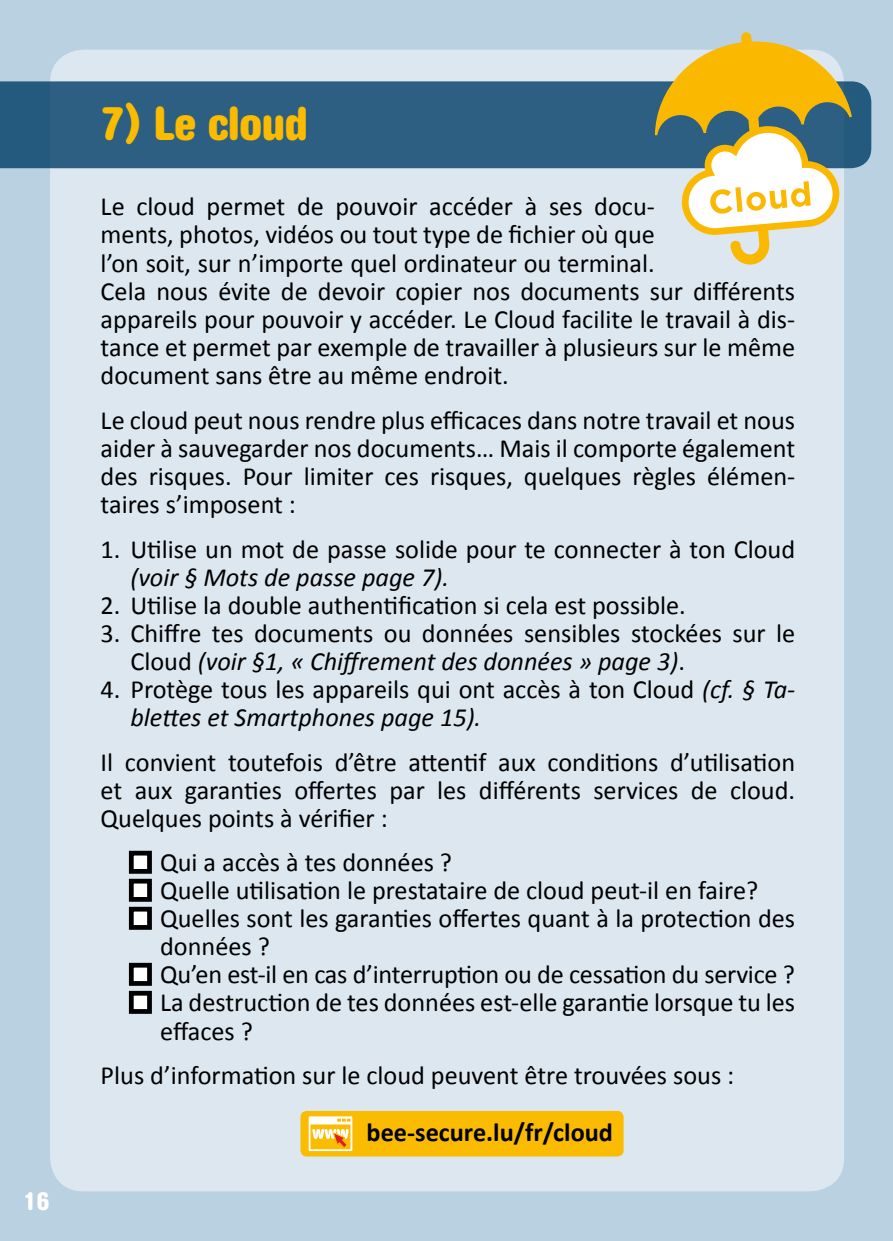
<style>
.page{position:relative;width:893px;height:1241px;background:#fff}
.page>*{position:absolute;margin:0;border:0;box-sizing:border-box;transform-origin:0 0}
.t1{font:700 condensed 47.25px "AG Book Rounded";color:#fabb00}
.t2{font:26.25px/28px "Calibri";color:#000}
.t3{font:italic 26.25px "Calibri";color:#000}
.t4{font:700 26.25px "Calibri";color:#000}
.t5{font:700 condensed 25.55px "AG Book Rounded";color:#fff}
.s1{font-style:italic}
.s2{color:#fff}
</style>
<div class="page">
<div style="left:0;top:0;width:893px;height:1240px;background:#bad1e2"></div>
<div style="left:50px;top:50px;width:794px;height:1141px;background:#dce7f0;border-radius:34px"></div>
<div style="left:300px;top:1110px;width:324px;height:46px;background:#fabb00;border-radius:6px"></div>
<div style="left:0;top:81px;width:871px;height:87px;background:#2c5f82"></div>
<svg style="left:655px;top:32px;width:197px;height:233px"></svg>
<svg style="left:687px;top:131px;width:147px;height:98px;background:#dad4b1"></svg>
<svg style="left:128px;top:850px;width:24px;height:164px"></svg>
<svg style="left:309px;top:1116px;width:43px;height:34px"></svg>
<p class="t5" style="left:23px;top:1186px;width:28px">16</p>
<h1 class="t1" style="left:101px;top:95px;width:208px">7) Le cloud</h1>
<p class="t2" style="left:101px;top:193px;width:696px">Le cloud permet de pouvoir accéder à ses docu-<br>ments, photos, vidéos ou tout type de fichier où que<br>l’on soit, sur n’importe quel ordinateur ou terminal.<br>Cela nous évite de devoir copier nos documents sur différents appareils pour pouvoir y accéder. Le Cloud facilite le travail à dis&shy;tance et permet par exemple de travailler à plusieurs sur le même document sans être au même endroit.</p>
<p class="t2" style="left:101px;top:406px;width:696px;text-align:justify">Le cloud peut nous rendre plus efficaces dans notre travail et nous aider à sauvegarder nos documents… Mais il comporte également des risques. Pour limiter ces risques, quelques règles élémen&shy;taires s’imposent :</p>
<p class="t2" style="left:101px;top:535px;width:696px">1. Utilise un mot de passe solide pour te connecter à ton Cloud</p>
<p class="t3" style="left:130px;top:559px;width:320px">(voir § Mots de passe page 7).</p>
<p class="t2" style="left:101px;top:591px;width:587px">2. Utilise la double authentification si cela est possible.</p>
<p class="t2" style="left:130px;top:619px;width:666px;text-indent:-30px">3. Chiffre tes documents ou données sensibles stockées sur le<br>Cloud <span class="s1">(voir §1, « Chiffrement des données » page 3)</span>.</p>
<p class="t2" style="left:130px;top:675px;width:666px;text-indent:-30px">4. Protège tous les appareils qui ont accès à ton Cloud <span class="s1">(cf. § Ta&shy;blettes et Smartphones page 15).</span></p>
<p class="t2" style="left:101px;top:747px;width:696px;text-align:justify">Il convient toutefois d’être attentif aux conditions d’utilisation et aux garanties offertes par les différents services de cloud.<br>Quelques points à vérifier :</p>
<p class="t2" style="left:130px;top:848px;width:323px"><span class="s2">■</span> Qui a accès à tes données ?</p>
<p class="t2" style="left:130px;top:876px;width:629px"><span class="s2">■</span> Quelle utilisation le prestataire de cloud peut-il en faire?</p>
<p class="t2" style="left:160px;top:904px;width:636px;text-indent:-30px"><span class="s2">■</span> Quelles sont les garanties offertes quant à la protection des données ?</p>
<p class="t2" style="left:130px;top:960px;width:666px"><span class="s2">■</span> Qu’en est-il en cas d’interruption ou de cessation du service ?</p>
<p class="t2" style="left:160px;top:988px;width:636px;text-indent:-30px"><span class="s2">■</span> La destruction de tes données est-elle garantie lorsque tu les effaces ?</p>
<p class="t2" style="left:101px;top:1061px;width:635px">Plus d’information sur le cloud peuvent être trouvées sous :</p>
<p class="t4" style="left:367px;top:1115px;width:248px">bee-secure.lu/fr/cloud</p>
</div>
